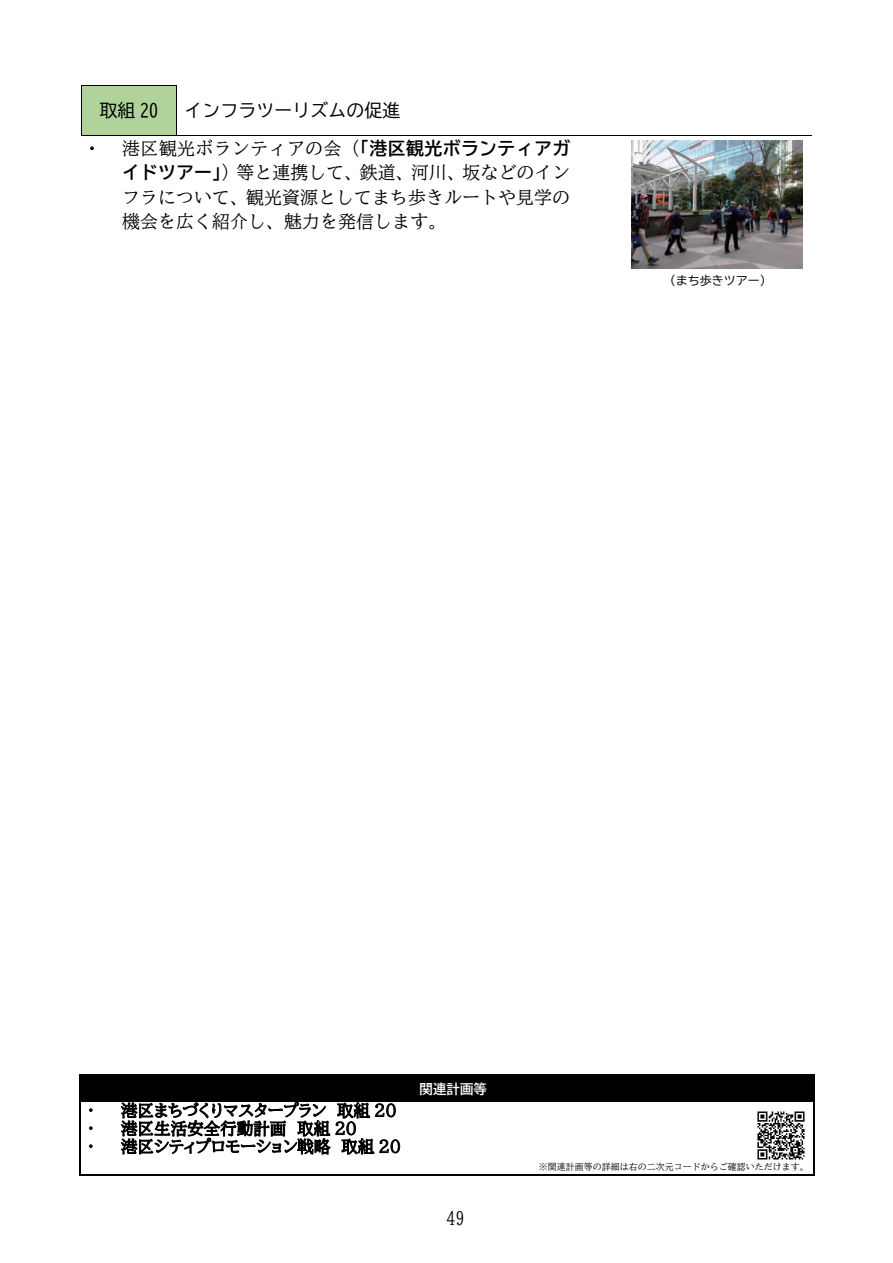
<style>
.page{position:relative;width:893px;height:1263px;background:#fff}
.page>*{position:absolute;margin:0;border:0;box-sizing:border-box;transform-origin:0 0}
.t1{font:17.85px/24.5px "BIZ UD Mincho Medium";letter-spacing:.01em;color:#000;text-align:justify}
.t2{font:17.85px "BIZ UD Gothic";letter-spacing:.01em;color:#000}
.t3{font:16.5px/18px "BIZ UDP Mincho Medium";letter-spacing:.005em;color:#000}
.t4{font:13.35px "BIZ UD Gothic Bold";letter-spacing:.01em;color:#fff}
.t5{font:12px "BIZ UD Gothic";letter-spacing:.005em;color:#000}
.t6{font:8.85px "BIZ UD Mincho Medium";letter-spacing:.015em;color:#000}
.s1{font-family:"BIZ UD Gothic Bold"}
</style>
<div class="page">
<div style="left:82px;top:86px;width:94px;height:49px;background:#b0d39b"></div>
<hr style="left:82px;top:85px;width:94px;height:1px;background:#000">
<hr style="left:81px;top:86px;width:1px;height:49px;background:#000">
<hr style="left:176px;top:86px;width:1px;height:49px;background:#000">
<hr style="left:82px;top:135px;width:94px;height:1px;background:#000">
<hr style="left:177px;top:135px;width:553px;height:1px;background:#000">
<hr style="left:730px;top:135px;width:82px;height:1px;background:#000">
<div style="left:81px;top:1076px;width:732px;height:25px;background:#000"></div>
<hr style="left:81px;top:1075px;width:732px;height:1px;background:#000">
<hr style="left:79px;top:1076px;width:2px;height:25px;background:#000">
<hr style="left:81px;top:1101px;width:732px;height:1px;background:#000">
<svg style="left:813px;top:1075px;width:1px;height:27px"></svg>
<hr style="left:79px;top:1102px;width:2px;height:72px;background:#000">
<hr style="left:81px;top:1174px;width:732px;height:2px;background:#000">
<hr style="left:813px;top:1102px;width:1px;height:72px;background:#000">
<img style="left:757px;top:1111px;width:48px;height:49px">
<img style="left:632px;top:141px;width:170px;height:127px">
<p class="t2" style="left:100px;top:102px;width:60px">取組 20</p>
<p class="t2" style="left:185px;top:102px;width:217px">インフラツーリズムの促進</p>
<p class="t1" style="left:122px;top:136px;width:450px">港区観光ボランティアの会（<span class="s1">「港区観光ボランティアガイドツアー」</span>）等と連携して、鉄道、河川、坂などのインフラについて、観光資源としてまち歩きルートや見学の機会を広く紹介し、魅力を発信します。</p>
<p class="t5" style="left:664px;top:274px;width:110px">（まち歩きツアー）</p>
<p class="t3" style="left:121px;top:1101px;width:281px">港区まちづくりマスタープラン 取組 20港区生活安全行動計画 取組 20<br>港区シティプロモーション戦略 取組 20</p>
<p class="t4" style="left:420px;top:1082px;width:69px">関連計画等</p>
<p class="t1" style="left:447px;top:1206px;width:19px">49</p>
<p class="t6" style="left:539px;top:1162px;width:272px">※関連計画等の詳細は右の二次元コードからご確認いただけます。</p>
</div>
